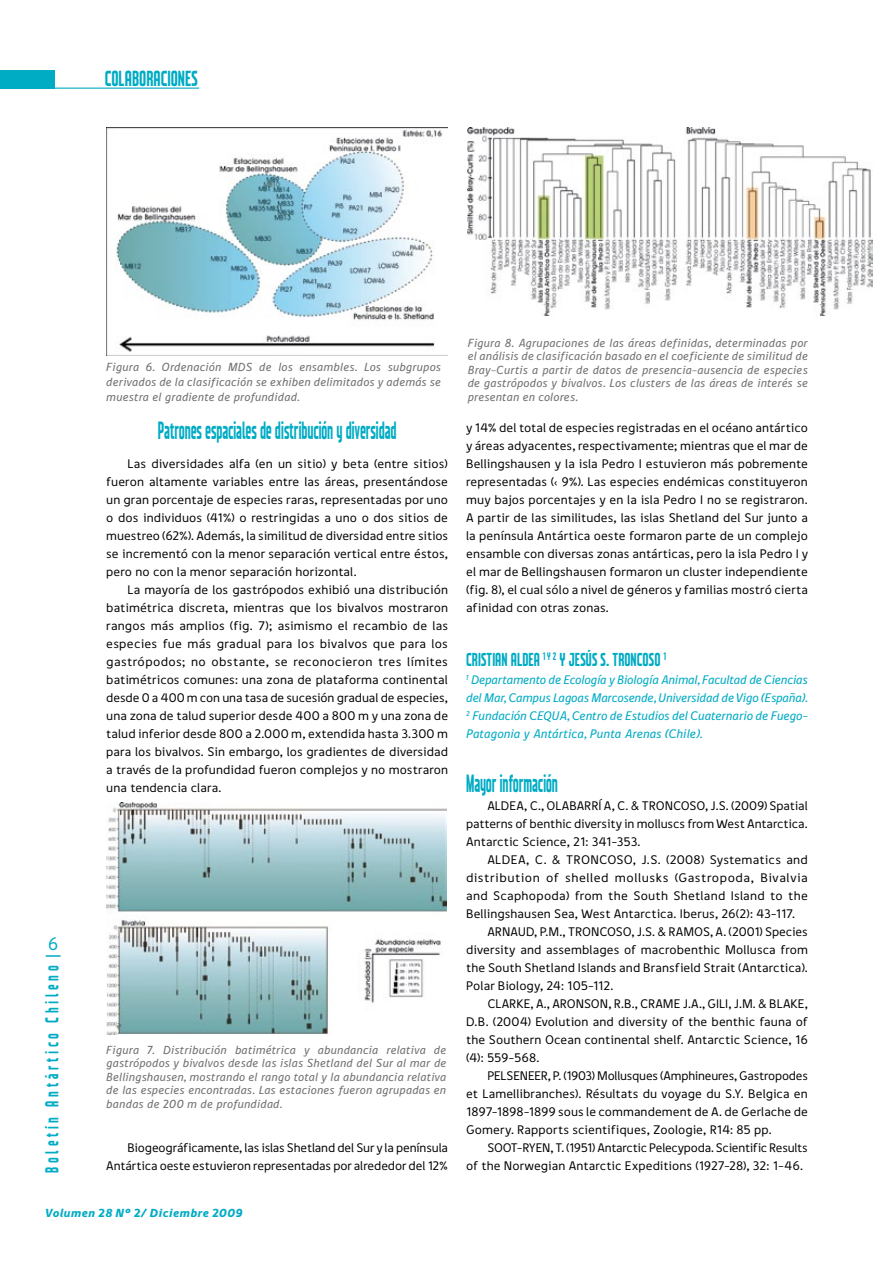
<style>
.page{position:relative;width:893px;height:1263px;background:#fff}
.page>*{position:absolute;margin:0;border:0;box-sizing:border-box;transform-origin:0 0}
.t1{font:24px "TCL355";letter-spacing:-.01em;color:#00abc4;scale:.8 1}
.t2{font:21px "TCL355";color:#00abc4}
.t3{font:18px "TCL355";letter-spacing:.01em;color:#00abc4}
.t4{font:18px "TCL355";letter-spacing:.195em;color:#00abc4}
.t5{font:18px "Digna";color:#00abc4}
.t6{font:12.75px/18px "Digna";color:#000;text-align:justify}
.t7{font:italic 12.75px/18px "Digna";letter-spacing:-.015em;color:#00abc4;text-align:justify}
.t8{font:italic 12px/13.5px "Digna";letter-spacing:.005em;color:#707172;text-align:justify}
.t9{font:italic 800 12px "Digna";letter-spacing:.005em;color:#00abc4}
</style>
<div class="page">
<svg style="left:46px;top:955px;width:15px;height:2px"></svg>
<hr style="left:0;top:88px;width:199px;height:1px;background:#00abc4">
<div style="left:0;top:70px;width:54px;height:19px;background:#00abc4"></div>
<img style="left:106px;top:128px;width:341px;height:227px">
<img style="left:106px;top:802px;width:340px;height:232px">
<img style="left:468px;top:128px;width:405px;height:187px">
<h2 class="t2" style="left:105px;top:66px;width:88px">COLABORACIONES</h2>
<p class="t8" style="left:106px;top:360px;width:336px;line-height:15px">Figura 6. Ordenación MDS de los ensambles. Los subgrupos derivados de la clasificación se exhiben delimitados y además se muestra el gradiente de profundidad.</p>
<h1 class="t1" style="left:158px;top:417px;width:300px">Patrones espaciales de distribución y diversidad</h1>
<p class="t6" style="left:106px;top:454px;width:343px;text-indent:21px">Las diversidades alfa (en un sitio) y beta (entre sitios) fueron altamente variables entre las áreas, presentándose un gran porcentaje de especies raras, representadas por uno o dos individuos (41%) o restringidas a uno o dos sitios de muestreo (62%). Además, la similitud de diversidad entre sitios se incrementó con la menor separación vertical entre éstos, pero no con la menor separación horizontal.</p>
<p class="t6" style="left:106px;top:580px;width:343px;text-indent:21px">La mayoría de los gastrópodos exhibió una distribución batimétrica discreta, mientras que los bivalvos mostraron rangos más amplios (fig. 7); asimismo el recambio de las especies fue más gradual para los bivalvos que para los gastrópodos; no obstante, se reconocieron tres límites batimétricos comunes: una zona de plataforma continental desde 0 a 400 m con una tasa de sucesión gradual de especies, una zona de talud superior desde 400 a 800 m y una zona de talud inferior desde 800 a 2.000 m, extendida hasta 3.300 m para los bivalvos. Sin embargo, los gradientes de diversidad a través de la profundidad fueron complejos y no mostraron una tendencia clara.</p>
<h3 class="t5" style="left:48px;top:933px;width:12px">6</h3>
<h3 class="t4" style="left:42px;top:1173px;width:209px;rotate:-90deg">Boletín Antártico Chileno</h3>
<p class="t8" style="left:106px;top:1043px;width:342px">Figura 7. Distribución batimétrica y abundancia relativa de gastrópodos y bivalvos desde las islas Shetland del Sur al mar de Bellingshausen, mostrando el rango total y la abundancia relativa de las especies encontradas. Las estaciones fueron agrupadas en bandas de 200 m de profundidad.</p>
<p class="t6" style="left:106px;top:1138px;width:343px;text-align:right">Biogeográficamente, las islas Shetland del Sur y la península<br>Antártica oeste estuvieron representadas por alrededor del 12%</p>
<p class="t9" style="left:46px;top:1205px;width:198px">Volumen 28 Nº 2/ Diciembre 2009</p>
<p class="t8" style="left:468px;top:336px;width:342px">Figura 8. Agrupaciones de las áreas definidas, determinadas por el análisis de clasificación basado en el coeficiente de similitud de Bray-Curtis a partir de datos de presencia-ausencia de especies de gastrópodos y bivalvos. Los clusters de las áreas de interés se presentan en colores.</p>
<p class="t6" style="left:466px;top:418px;width:343px">y 14% del total de especies registradas en el océano antártico y áreas adyacentes, respectivamente; mientras que el mar de Bellingshausen y la isla Pedro I estuvieron más pobremente representadas (&lt; 9%). Las especies endémicas constituyeron muy bajos porcentajes y en la isla Pedro I no se registraron.<br>A partir de las similitudes, las islas Shetland del Sur junto a la península Antártica oeste formaron parte de un complejo ensamble con diversas zonas antárticas, pero la isla Pedro I y el mar de Bellingshausen formaron un cluster independiente (fig. 8), el cual sólo a nivel de géneros y familias mostró cierta afinidad con otras zonas.</p>
<h3 class="t3" style="left:466px;top:649px;width:160px">Cristian Aldea <sup>1</sup> <sup>y</sup> <sup>2</sup> y Jesús S. Tronco</h3>
<h3 class="t4" style="left:649px;top:649px;width:19px">so <sup>1</sup></h3>
<p class="t7" style="left:466px;top:671px;width:343px"><sup>1</sup> Departamento de Ecología y Biología Animal, Facultad de Ciencias del Mar, Campus Lagoas Marcosende, Universidad de Vigo (España).<br><sup>2</sup> Fundación CEQUA, Centro de Estudios del Cuaternario de Fuego-Patagonia y Antártica, Punta Arenas (Chile).</p>
<h1 class="t1" style="left:466px;top:770px;width:116px">Mayor información</h1>
<p class="t6" style="left:466px;top:796px;width:343px;text-indent:21px">ALDEA, C., OLABARRÍ A, C. &amp; TRONCOSO, J.S. (2009) Spatial patterns of benthic diversity in molluscs from West Antarctica.<br>Antarctic Science, 21: 341–353.</p>
<p class="t6" style="left:466px;top:850px;width:343px;text-indent:21px">ALDEA, C. &amp; TRONCOSO, J.S. (2008) Systematics and distribution of shelled mollusks (Gastropoda, Bivalvia and Scaphopoda) from the South Shetland Island to the Bellingshausen Sea, West Antarctica. Iberus, 26(2): 43–117.</p>
<p class="t6" style="left:466px;top:922px;width:343px;text-indent:21px">ARNAUD, P.M., TRONCOSO, J.S. &amp; RAMOS, A. (2001) Species diversity and assemblages of macrobenthic Mollusca from the South Shetland Islands and Bransfield Strait (Antarctica).<br>Polar Biology, 24: 105–112.</p>
<p class="t6" style="left:466px;top:994px;width:343px;text-indent:21px">CLARKE, A., ARONSON, R.B., CRAME J.A., GILI, J.M. &amp; BLAKE, D.B. (2004) Evolution and diversity of the benthic fauna of the Southern Ocean continental shelf. Antarctic Science, 16 (4): 559–568.</p>
<p class="t6" style="left:466px;top:1066px;width:343px;text-indent:21px">PELSENEER, P. (1903) Mollusques (Amphineures, Gastropodes et Lamellibranches). Résultats du voyage du S.Y. Belgica en 1897-1898-1899 sous le commandement de A. de Gerlache de Gomery. Rapports scientifiques, Zoologie, R14: 85 pp.</p>
<p class="t6" style="left:466px;top:1138px;width:343px;text-indent:21px">SOOT-RYEN, T. (1951) Antarctic Pelecypoda. Scientific Results of the Norwegian Antarctic Expeditions (1927-28), 32: 1–46.</p>
</div>
